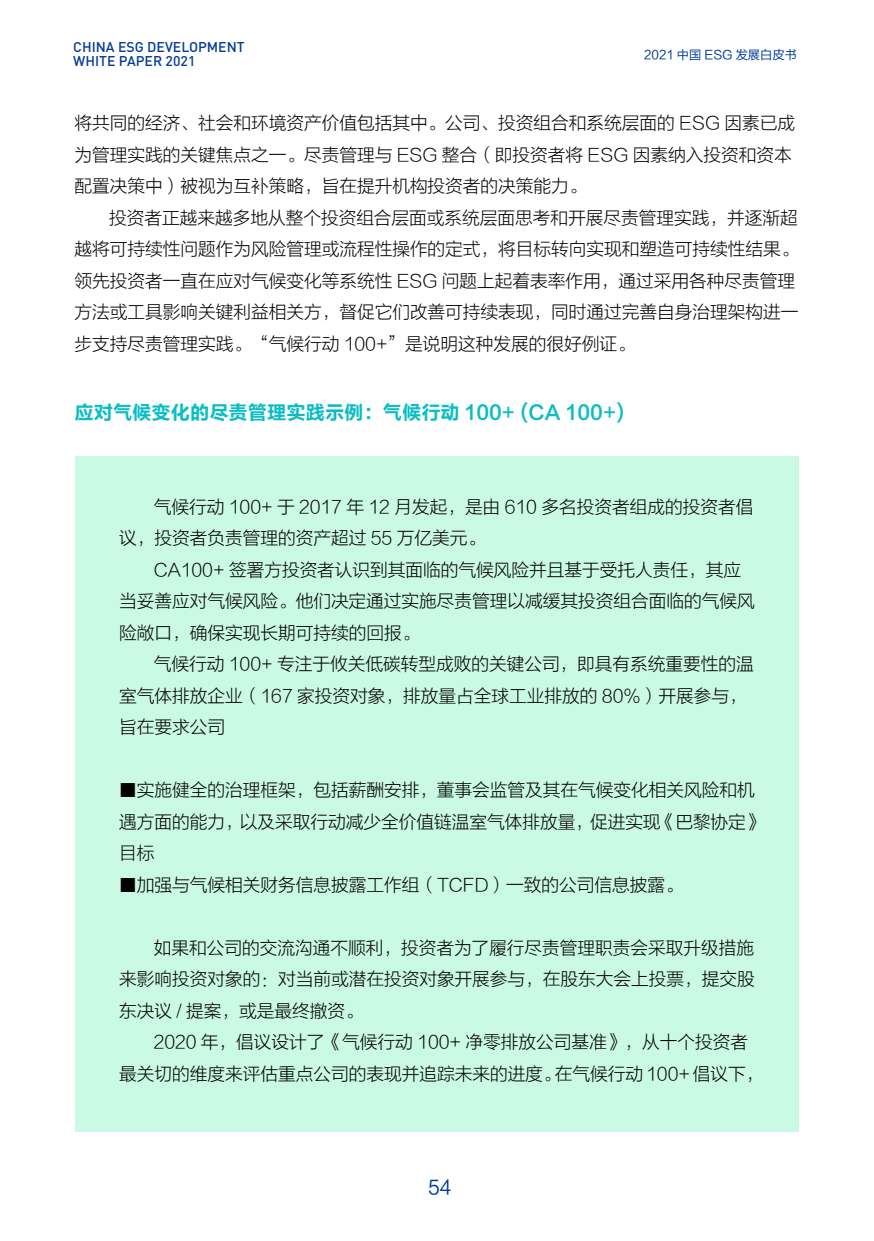
<style>
.page{position:relative;width:874px;height:1241px;background:#fff}
.page>*{position:absolute;margin:0;border:0;box-sizing:border-box;transform-origin:0 0}
.t1{font:19.25px "FZLTCHK GBK1 0";color:#0abdc4}
.t2{font:19.25px "FZLTHK GBK1 0";color:#053c96}
.t3{font:17.68px/31.5px "FZLTXHJW GB1 0";color:#000}
.t4{font:500 14px/14px "DIN";color:#053c96}
.t5{font:12.25px "FZLTHK GBK1 0";color:#053c96}
</style>
<div class="page">
<div style="left:75px;top:456px;width:723px;height:675px;background:#caf9e4"></div>
<p class="t4" style="left:73px;top:40px;width:173px">CHINA ESG DEVELOPMENT<br>WHITE PAPER 2021</p>
<p class="t5" style="left:644px;top:48px;width:154px">2021 中国 ESG 发展白皮书</p>
<p class="t3" style="left:74px;top:108px;width:721px">将共同的经济、社会和环境资产价值包括其中。公司、投资组合和系统层面的 ESG 因素已成为管理实践的关键焦点之一。尽责管理与 ESG 整合（即投资者将 ESG 因素纳入投资和资本配置决策中）被视为互补策略，旨在提升机构投资者的决策能力。</p>
<p class="t3" style="left:74px;top:202px;width:725px;text-indent:35px">投资者正越来越多地从整个投资组合层面或系统层面思考和开展尽责管理实践，并逐渐超越将可持续性问题作为风险管理或流程性操作的定式，将目标转向实现和塑造可持续性结果。领先投资者一直在应对气候变化等系统性 ESG 问题上起着表率作用，通过采用各种尽责管理方法或工具影响关键利益相关方，督促它们改善可持续表现，同时通过完善自身治理架构进一步支持尽责管理实践。“气候行动 100+”是说明这种发展的很好例证。</p>
<p class="t1" style="left:74px;top:402px;width:551px">应对气候变化的尽责管理实践示例：气候行动 100+ (CA 100+)</p>
<p class="t3" style="left:119px;top:491px;width:635px;text-indent:35px">气候行动 100+ 于 2017 年 12 月发起，是由 610 多名投资者组成的投资者倡议，投资者负责管理的资产超过 55 万亿美元。</p>
<p class="t3" style="left:119px;top:554px;width:636px;text-indent:35px">CA100+ 签署方投资者认识到其面临的气候风险并且基于受托人责任，其应当妥善应对气候风险。他们决定通过实施尽责管理以减缓其投资组合面临的气候风险敞口，确保实现长期可持续的回报。</p>
<p class="t3" style="left:119px;top:648px;width:636px;text-indent:35px">气候行动 100+ 专注于攸关低碳转型成败的关键公司，即具有系统重要性的温室气体排放企业（167 家投资对象，排放量占全球工业排放的 80%）开展参与，旨在要求公司</p>
<p class="t3" style="left:119px;top:774px;width:645px">■实施健全的治理框架，包括薪酬安排，董事会监管及其在气候变化相关风险和机遇方面的能力，以及采取行动减少全价值链温室气体排放量，促进实现《巴黎协定》目标</p>
<p class="t3" style="left:119px;top:869px;width:565px">■加强与气候相关财务信息披露工作组（TCFD）一致的公司信息披露。</p>
<p class="t3" style="left:119px;top:932px;width:636px;text-align:justify;text-indent:35px">如果和公司的交流沟通不顺利，投资者为了履行尽责管理职责会采取升级措施来影响投资对象的：对当前或潜在投资对象开展参与，在股东大会上投票，提交股东决议 / 提案，或是最终撤资。</p>
<p class="t3" style="left:119px;top:1026px;width:645px;text-indent:35px">2020 年，倡议设计了《气候行动 100+ 净零排放公司基准》，从十个投资者最关切的维度来评估重点公司的表现并追踪未来的进度。在气候行动 100+ 倡议下，</p>
<p class="t2" style="left:428px;top:1176px;width:25px">54</p>
</div>
